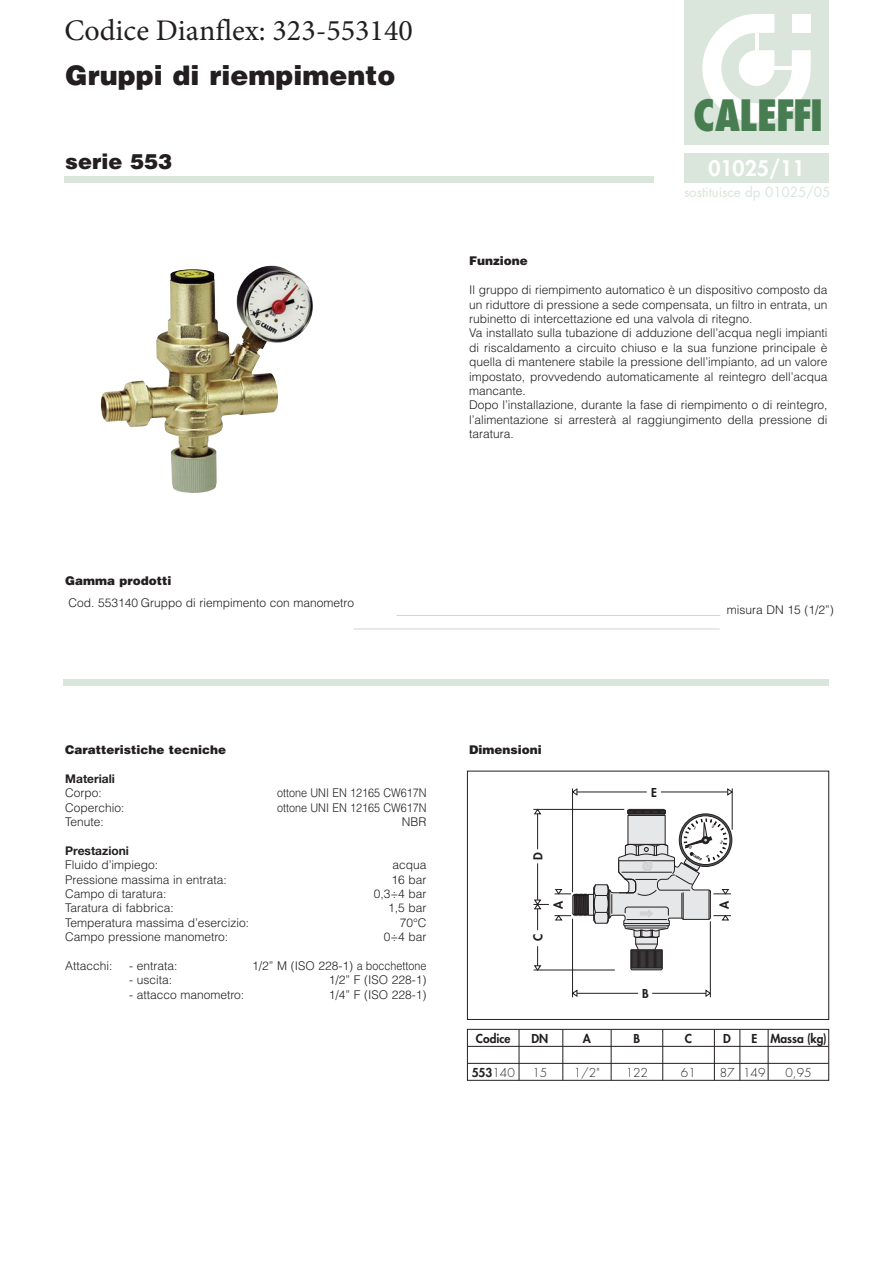
<style>
.page{position:relative;width:893px;height:1263px;background:#fff}
.page>*{position:absolute;margin:0;border:0;box-sizing:border-box;transform-origin:0 0}
.t1{font:800 condensed 42px "Futura";letter-spacing:-.035em;color:#477d50}
.t2{font:30px "Minion Pro";color:#231f20}
.t3{font:900 27px "Helvetica";color:#231f20}
.t4{font:800 21px "Futura";color:#fff}
.t5{font:900 21px "Helvetica";color:#231f20}
.t6{font:13.5px "Futura";letter-spacing:-.005em;color:#dae5db}
.t7{font:300 12px/14.4px "Helvetica";color:#231f20}
.t8{font:900 12px "Helvetica";color:#231f20}
.t9{font:300 12px "Helvetica";color:#231f20;scale:.9 1}
.t10{font:800 12px "Futura";color:#231f20}
.t11{font:700 12px "Helvetica Neue";color:#231f20}
.t12{font:300 12px "Futura";color:#231f20}
.t13{font:800 condensed 3.15px "Futura";color:#231f20;scale:1.04 1}
.s1{font-weight:300}
</style>
<div class="page">
<div style="left:684px;top:153px;width:145px;height:30px;background:#dae5db"></div>
<div style="left:64px;top:177px;width:589px;height:6px;background:#dae5db"></div>
<div style="left:64px;top:679px;width:765px;height:6px;background:#dae5db"></div>
<hr style="left:397px;top:615px;width:323px;height:1px;background:#d1d3d4">
<hr style="left:353px;top:629px;width:367px;height:1px;background:#d1d3d4">
<img style="left:100px;top:265px;width:213px;height:228px">
<svg style="left:466px;top:770px;width:363px;height:277px"></svg>
<div style="left:467px;top:1029px;width:362px;height:52px;border:1px solid #231f20"></div>
<hr style="left:572px;top:919px;width:1px;height:78px;background:#231f20">
<hr style="left:710px;top:921px;width:1px;height:76px;background:#231f20">
<hr style="left:572px;top:789px;width:1px;height:103px;background:#231f20">
<hr style="left:732px;top:788px;width:1px;height:42px;background:#231f20">
<hr style="left:577px;top:792px;width:70px;height:1px;background:#231f20">
<hr style="left:661px;top:792px;width:66px;height:1px;background:#231f20">
<hr style="left:577px;top:993px;width:61px;height:1px;background:#231f20">
<hr style="left:652px;top:993px;width:54px;height:1px;background:#231f20">
<svg style="left:727px;top:788px;width:6px;height:8px"></svg>
<svg style="left:572px;top:788px;width:5px;height:8px"></svg>
<svg style="left:573px;top:990px;width:4px;height:7px"></svg>
<svg style="left:705px;top:990px;width:6px;height:7px"></svg>
<hr style="left:467px;top:1063px;width:362px;height:1px;background:#231f20">
<hr style="left:519px;top:1029px;width:1px;height:51px;background:#231f20">
<hr style="left:611px;top:1029px;width:1px;height:51px;background:#231f20">
<hr style="left:662px;top:1029px;width:1px;height:51px;background:#231f20">
<hr style="left:714px;top:1029px;width:1px;height:51px;background:#231f20">
<hr style="left:739px;top:1029px;width:1px;height:51px;background:#231f20">
<hr style="left:768px;top:1029px;width:1px;height:51px;background:#231f20">
<hr style="left:562px;top:1029px;width:1px;height:51px;background:#231f20">
<div style="left:684px;top:0;width:145px;height:145px;background:#dae5db"></div>
<svg style="left:702px;top:14px;width:109px;height:108px"></svg>
<hr style="left:755px;top:33px;width:3px;height:17px;background:#fff">
<hr style="left:774px;top:66px;width:18px;height:4px;background:#fff">
<svg style="left:533px;top:809px;width:198px;height:162px"></svg>
<h2 class="t2" style="left:65px;top:12px;width:350px">Codice Dianflex: 323-553140</h2>
<h3 class="t3" style="left:65px;top:65px;width:332px">Gruppi di riempimento</h3>
<h3 class="t5" style="left:65px;top:154px;width:108px">serie 553</h3>
<h1 class="t1" style="left:693px;top:98px;width:132px">CALEFFI</h1>
<h3 class="t4" style="left:708px;top:158px;width:98px">01025/11</h3>
<p class="t6" style="left:684px;top:186px;width:148px">sostituisce dp 01025/05</p>
<p class="t8" style="left:469px;top:257px;width:60px">Funzione</p>
<p class="t7" style="left:469px;top:284px;width:360px">Il gruppo di riempimento automatico è un dispositivo composto da un riduttore di pressione a sede compensata, un filtro in entrata, un rubinetto di intercettazione ed una valvola di ritegno.<br>Va installato sulla tubazione di adduzione dell’acqua negli impianti di riscaldamento a circuito chiuso e la sua funzione principale è quella di mantenere stabile la pressione dell’impianto, ad un valore impostato, provvedendo automaticamente al reintegro dell’acqua mancante.<br>Dopo l’installazione, durante la fase di riempimento o di reintegro, l’alimentazione si arresterà al raggiungimento della pressione di taratura.</p>
<p class="t8" style="left:65px;top:576px;width:108px">Gamma prodotti</p>
<p class="t7" style="left:69px;top:596px;width:287px">Cod. 553140 Gruppo di riempimento con manometro</p>
<p class="t7" style="left:727px;top:604px;width:108px">misura DN 15 (1/2”)</p>
<p class="t8" style="left:65px;top:746px;width:162px">Caratteristiche tecniche</p>
<p class="t11" style="left:65px;top:774px;width:51px">Materiali</p>
<p class="t7" style="left:65px;top:787px;width:38px">Corpo:</p>
<p class="t9" style="left:277px;top:789px;width:167px">ottone UNI EN 12165 CW617N</p>
<p class="t7" style="left:65px;top:801px;width:61px">Coperchio:</p>
<p class="t9" style="left:277px;top:803px;width:167px">ottone UNI EN 12165 CW617N</p>
<p class="t7" style="left:65px;top:816px;width:40px">Tenute:</p>
<p class="t7" style="left:402px;top:816px;width:26px">NBR</p>
<p class="t11" style="left:65px;top:846px;width:65px">Prestazioni</p>
<p class="t7" style="left:65px;top:859px;width:94px">Fluido d’impiego:</p>
<p class="t7" style="left:393px;top:859px;width:36px">acqua</p>
<p class="t7" style="left:65px;top:873px;width:163px">Pressione massima in entrata:</p>
<p class="t7" style="left:392px;top:873px;width:36px">16 bar</p>
<p class="t7" style="left:65px;top:888px;width:103px">Campo di taratura:</p>
<p class="t7" style="left:374px;top:888px;width:54px">0,3÷4 bar</p>
<p class="t7" style="left:65px;top:902px;width:110px">Taratura di fabbrica:</p>
<p class="t7" style="left:388px;top:902px;width:40px">1,5 bar</p>
<p class="t7" style="left:65px;top:917px;width:185px">Temperatura massima d’esercizio:</p>
<p class="t7" style="left:400px;top:917px;width:28px">70°C</p>
<p class="t7" style="left:65px;top:931px;width:164px">Campo pressione manometro:</p>
<p class="t7" style="left:384px;top:931px;width:44px">0÷4 bar</p>
<p class="t7" style="left:65px;top:960px;width:49px">Attacchi:</p>
<p class="t7" style="left:129px;top:960px;width:50px">- entrata:</p>
<p class="t7" style="left:252px;top:960px;width:176px">1/2” M (ISO 228-1) a bocchettone</p>
<p class="t7" style="left:129px;top:974px;width:44px">- uscita:</p>
<p class="t7" style="left:329px;top:974px;width:99px">1/2” F (ISO 228-1)</p>
<p class="t7" style="left:129px;top:989px;width:117px">- attacco manometro:</p>
<p class="t7" style="left:329px;top:989px;width:99px">1/4” F (ISO 228-1)</p>
<p class="t8" style="left:469px;top:746px;width:74px">Dimensioni</p>
<p class="t10" style="left:532px;top:860px;width:9px;rotate:-90deg">D</p>
<p class="t10" style="left:532px;top:941px;width:9px;rotate:-90deg">C</p>
<p class="t10" style="left:553px;top:909px;width:10px;rotate:-90deg">A</p>
<p class="t10" style="left:476px;top:1033px;width:36px">Codice</p>
<p class="t10" style="left:472px;top:1067px;width:45px">553<span class="s1">140</span></p>
<p class="t10" style="left:531px;top:1033px;width:18px">DN</p>
<p class="t12" style="left:532px;top:1067px;width:16px">15</p>
<p class="t10" style="left:583px;top:1033px;width:10px">A</p>
<p class="t12" style="left:574px;top:1067px;width:27px">1/2"</p>
<p class="t10" style="left:651px;top:787px;width:7px">E</p>
<p class="t13" style="left:694px;top:854px;width:11px;rotate:29deg">CALEFFI</p>
<p class="t10" style="left:719px;top:909px;width:10px;rotate:-90deg">A</p>
<p class="t10" style="left:642px;top:988px;width:8px">B</p>
<p class="t10" style="left:633px;top:1033px;width:8px">B</p>
<p class="t12" style="left:626px;top:1067px;width:24px">122</p>
<p class="t10" style="left:685px;top:1033px;width:9px">C</p>
<p class="t12" style="left:681px;top:1067px;width:16px">61</p>
<p class="t10" style="left:723px;top:1033px;width:9px">D</p>
<p class="t12" style="left:720px;top:1067px;width:16px">87</p>
<p class="t10" style="left:770px;top:1033px;width:58px">Massa (kg)</p>
<p class="t12" style="left:785px;top:1067px;width:28px">0,95</p>
<p class="t10" style="left:751px;top:1033px;width:7px">E</p>
<p class="t12" style="left:743px;top:1067px;width:24px">149</p>
</div>
